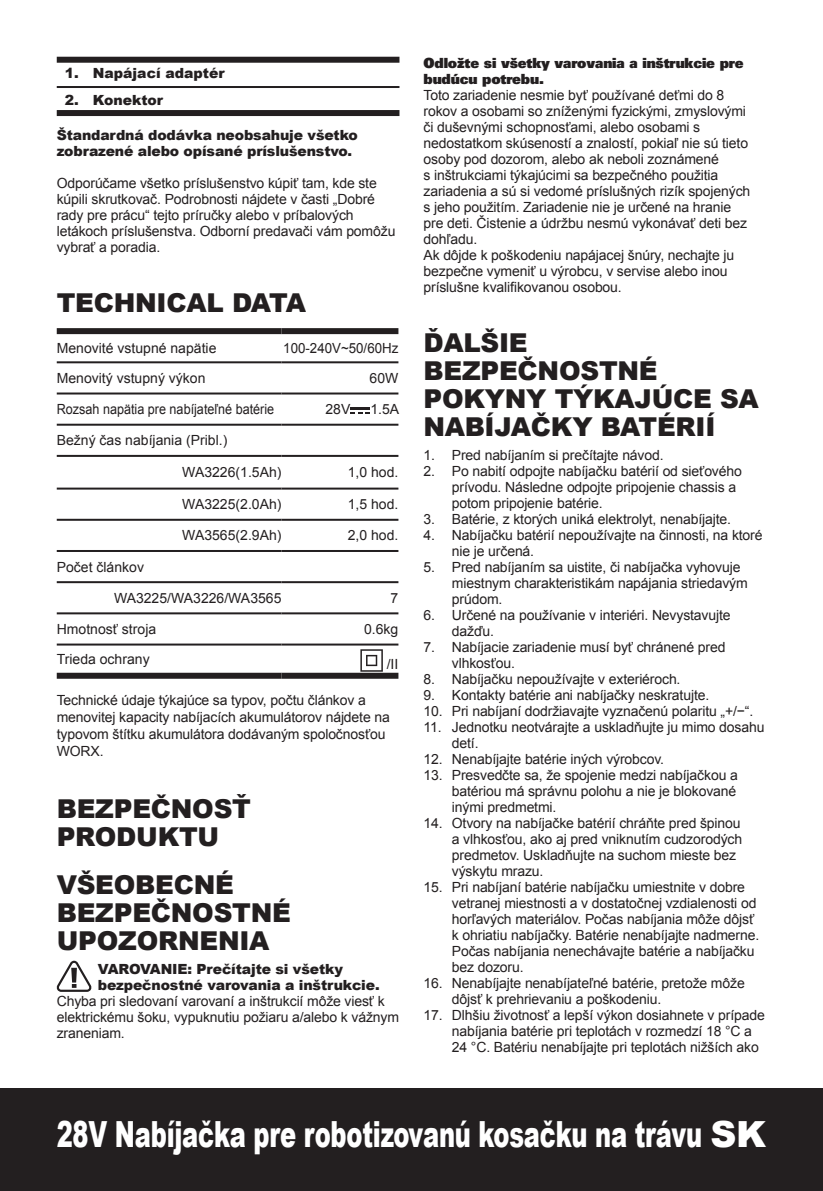
<style>
.page{position:relative;width:823px;height:1191px;background:#fff}
.page>*{position:absolute;margin:0;border:0;box-sizing:border-box;transform-origin:0 0}
.t1{font:900 36px "Arial";letter-spacing:-.01em;color:#fff;scale:.67 1}
.大标题{font:900 26px/28px "Arial";letter-spacing:-.01em;color:#231f20}
.大标题-2{font:14px/16px "Arial";letter-spacing:-.01em;color:#231f20}
.大标题-3{font:900 14px/16px "Arial";letter-spacing:-.01em;color:#231f20}
.t2{font:900 14px/16px "Univers";letter-spacing:-.01em;color:#231f20}
.大标题-4{font:14px "Arial";letter-spacing:-.01em;color:#231f20;scale:.9 1}
.大标题-5{font:14px "Arial";letter-spacing:-.01em;color:#231f20;scale:.95 1}
</style>
<div class="page">
<div style="left:0;top:1089px;width:822px;height:102px;background:#231f20"></div>
<hr style="left:57px;top:86px;width:342px;height:2px;background:#231f20">
<div style="left:57px;top:57px;width:342px;height:6px;background:#231f20"></div>
<div style="left:57px;top:110px;width:342px;height:6px;background:#231f20"></div>
<hr style="left:57px;top:361px;width:224px;height:2px;background:#231f20">
<hr style="left:281px;top:361px;width:117px;height:2px;background:#231f20">
<hr style="left:57px;top:392px;width:224px;height:2px;background:#231f20">
<hr style="left:281px;top:392px;width:117px;height:2px;background:#231f20">
<hr style="left:57px;top:424px;width:224px;height:2px;background:#231f20">
<hr style="left:281px;top:424px;width:117px;height:2px;background:#231f20">
<hr style="left:57px;top:455px;width:224px;height:2px;background:#231f20">
<hr style="left:281px;top:455px;width:117px;height:2px;background:#231f20">
<hr style="left:57px;top:487px;width:224px;height:2px;background:#231f20">
<hr style="left:281px;top:487px;width:117px;height:2px;background:#231f20">
<hr style="left:57px;top:519px;width:224px;height:2px;background:#231f20">
<hr style="left:281px;top:519px;width:117px;height:2px;background:#231f20">
<hr style="left:57px;top:550px;width:224px;height:2px;background:#231f20">
<hr style="left:281px;top:550px;width:117px;height:2px;background:#231f20">
<hr style="left:57px;top:581px;width:224px;height:2px;background:#231f20">
<hr style="left:281px;top:581px;width:117px;height:2px;background:#231f20">
<hr style="left:57px;top:612px;width:224px;height:2px;background:#231f20">
<hr style="left:281px;top:612px;width:117px;height:2px;background:#231f20">
<hr style="left:57px;top:643px;width:224px;height:2px;background:#231f20">
<hr style="left:281px;top:643px;width:117px;height:2px;background:#231f20">
<div style="left:57px;top:328px;width:224px;height:6px;background:#231f20"></div>
<div style="left:281px;top:328px;width:117px;height:6px;background:#231f20"></div>
<div style="left:57px;top:673px;width:224px;height:6px;background:#231f20"></div>
<div style="left:281px;top:673px;width:117px;height:6px;background:#231f20"></div>
<hr style="left:350px;top:407px;width:20px;height:2px;background:#231f20">
<svg style="left:350px;top:412px;width:20px;height:2px"></svg>
<svg style="left:360px;top:649px;width:22px;height:22px"></svg>
<svg style="left:57px;top:960px;width:34px;height:31px"></svg>
<p class="大标题-3" style="left:65px;top:65px;width:161px">1. Napájací adaptér</p>
<p class="大标题-3" style="left:65px;top:92px;width:100px">2. Konektor</p>
<p class="大标题-3" style="left:57px;top:127px;width:302px">Štandardná dodávka neobsahuje všetko zobrazené alebo opísané príslušenstvo.</p>
<p class="大标题-2" style="left:57px;top:175px;width:340px">Odporúčame všetko príslušenstvo kúpiť tam, kde ste kúpili skrutkovač. Podrobnosti nájdete v časti „Dobré rady pre prácu“ tejto príručky alebo v príbalových letákoch príslušenstva. Odborní predavači vám pomôžu vybrať a poradia.</p>
<p class="大标题" style="left:57px;top:288px;width:251px">TECHNICAL DATA</p>
<p class="大标题-2" style="left:57px;top:340px;width:161px">Menovité vstupné napätie</p>
<p class="大标题-5" style="left:283px;top:339px;width:123px">100-240V~50/60Hz</p>
<p class="大标题-2" style="left:57px;top:370px;width:150px">Menovitý vstupný výkon</p>
<p class="大标题-2" style="left:369px;top:370px;width:30px">60W</p>
<p class="大标题-4" style="left:57px;top:400px;width:243px">Rozsah napätia pre nabíjateľné batérie</p>
<p class="大标题-2" style="left:325px;top:401px;width:26px">28V</p>
<p class="大标题-2" style="left:370px;top:401px;width:30px">1.5A</p>
<p class="大标题-2" style="left:57px;top:432px;width:172px">Bežný čas nabíjania (Pribl.)</p>
<p class="大标题-2" style="left:182px;top:464px;width:101px">WA3226(1.5Ah)</p>
<p class="大标题-2" style="left:347px;top:464px;width:52px">1,0 hod.</p>
<p class="大标题-2" style="left:182px;top:496px;width:101px">WA3225(2.0Ah)</p>
<p class="大标题-2" style="left:347px;top:496px;width:52px">1,5 hod.</p>
<p class="大标题-2" style="left:182px;top:528px;width:101px">WA3565(2.9Ah)</p>
<p class="大标题-2" style="left:347px;top:528px;width:52px">2,0 hod.</p>
<p class="大标题-2" style="left:57px;top:559px;width:89px">Počet článkov</p>
<p class="大标题-2" style="left:114px;top:590px;width:169px">WA3225/WA3226/WA3565</p>
<p class="大标题-2" style="left:390px;top:590px;width:9px">7</p>
<p class="大标题-2" style="left:57px;top:621px;width:101px">Hmotnosť stroja</p>
<p class="大标题-2" style="left:364px;top:621px;width:36px">0.6kg</p>
<p class="大标题-2" style="left:57px;top:651px;width:94px">Trieda ochrany</p>
<p class="大标题-2" style="left:386px;top:656px;width:13px">/II</p>
<p class="大标题-2" style="left:57px;top:691px;width:334px;line-height:17px">Technické údaje týkajúce sa typov, počtu článkov a menovitej kapacity nabíjacích akumulátorov nájdete na typovom štítku akumulátora dodávaným spoločnosťou WORX.</p>
<p class="大标题" style="left:57px;top:793px;width:196px">BEZPEČNOSŤ<br>PRODUKTU</p>
<p class="大标题" style="left:57px;top:869px;width:235px">VŠEOBECNÉ<br>BEZPEČNOSTNÉ<br>UPOZORNENIA</p>
<p class="大标题-3" style="left:98px;top:960px;width:247px">VAROVANIE: Prečítajte si všetky</p>
<p class="大标题-3" style="left:98px;top:976px;width:283px">bezpečnostné varovania a inštrukcie.</p>
<p class="大标题-2" style="left:57px;top:993px;width:329px">Chyba pri sledovaní varovaní a inštrukcií môže viesť k</p>
<p class="大标题-2" style="left:57px;top:1009px;width:343px">elektrickému šoku, vypuknutiu požiaru a/alebo k vážnym</p>
<p class="大标题-2" style="left:57px;top:1025px;width:69px">zraneniam.</p>
<p class="t2" style="left:423px;top:55px;width:321px">Odložte si všetky varovania a inštrukcie pre budúcu potrebu.</p>
<p class="大标题-2" style="left:423px;top:87px;width:328px">Toto zariadenie nesmie byť používané deťmi do 8 rokov a osobami so zníženými fyzickými, zmyslovými či duševnými schopnosťami, alebo osobami s nedostatkom skúseností a znalostí, pokiaľ nie sú tieto osoby pod dozorom, alebo ak neboli zoznámené<br>s inštrukciami týkajúcimi sa bezpečného použitia zariadenia a sú si vedomé príslušných rizík spojených s jeho použitím. Zariadenie nie je určené na hranie pre deti. Čistenie a údržbu nesmú vykonávať deti bez dohľadu.</p>
<p class="大标题-2" style="left:423px;top:247px;width:312px">Ak dôjde k poškodeniu napájacej šnúry, nechajte ju bezpečne vymeniť u výrobcu, v servise alebo inou príslušne kvalifikovanou osobou.</p>
<p class="大标题" style="left:423px;top:328px;width:336px">ĎALŠIE<br>BEZPEČNOSTNÉ<br>POKYNY TÝKAJÚCE SA<br>NABÍJAČKY BATÉRIÍ</p>
<p class="大标题-2" style="left:423px;top:447px;width:241px">1. Pred nabíjaním si prečítajte návod.</p>
<p class="大标题-2" style="left:451px;top:463px;width:291px;text-indent:-28px">2. Po nabití odpojte nabíjačku batérií od sieťového prívodu. Následne odpojte pripojenie chassis a potom pripojenie batérie.</p>
<p class="大标题-2" style="left:423px;top:511px;width:309px">3. Batérie, z ktorých uniká elektrolyt, nenabíjajte.</p>
<p class="大标题-2" style="left:451px;top:527px;width:312px;text-indent:-28px">4. Nabíjačku batérií nepoužívajte na činnosti, na ktoré nie je určená.</p>
<p class="大标题-2" style="left:451px;top:559px;width:297px;text-indent:-28px">5. Pred nabíjaním sa uistite, či nabíjačka vyhovuje miestnym charakteristikám napájania striedavým prúdom.</p>
<p class="大标题-2" style="left:451px;top:607px;width:280px;text-indent:-28px">6. Určené na používanie v interiéri. Nevystavujte dažďu.</p>
<p class="大标题-2" style="left:451px;top:639px;width:275px;text-indent:-28px">7. Nabíjacie zariadenie musí byť chránené pred vlhkosťou.</p>
<p class="大标题-2" style="left:423px;top:671px;width:258px">8. Nabíjačku nepoužívajte v exteriéroch.</p>
<p class="大标题-2" style="left:423px;top:687px;width:287px">9. Kontakty batérie ani nabíjačky neskratujte.</p>
<p class="大标题-2" style="left:423px;top:703px;width:331px">10. Pri nabíjaní dodržiavajte vyznačenú polaritu „+/−“.</p>
<p class="大标题-2" style="left:451px;top:719px;width:314px;text-indent:-28px">11. Jednotku neotvárajte a uskladňujte ju mimo dosahu detí.</p>
<p class="大标题-2" style="left:423px;top:751px;width:242px">12. Nenabíjajte batérie iných výrobcov.</p>
<p class="大标题-2" style="left:451px;top:767px;width:287px;text-align:justify;text-indent:-28px">13. Presvedčte sa, že spojenie medzi nabíjačkou a batériou má správnu polohu a nie je blokované inými predmetmi.</p>
<p class="大标题-2" style="left:451px;top:815px;width:291px;text-indent:-28px">14. Otvory na nabíjačke batérií chráňte pred špinou a vlhkosťou, ako aj pred vniknutím cudzorodých predmetov. Uskladňujte na suchom mieste bez výskytu mrazu.</p>
<p class="大标题-2" style="left:451px;top:879px;width:309px;text-indent:-28px">15. Pri nabíjaní batérie nabíjačku umiestnite v dobre vetranej miestnosti a v dostatočnej vzdialenosti od horľavých materiálov. Počas nabíjania môže dôjsť k ohriatiu nabíjačky. Batérie nenabíjajte nadmerne.<br>Počas nabíjania nenechávajte batérie a nabíjačku bez dozoru.</p>
<p class="大标题-2" style="left:451px;top:975px;width:294px;text-indent:-28px">16. Nenabíjajte nenabíjateľné batérie, pretože môže dôjsť k prehrievaniu a poškodeniu.</p>
<p class="大标题-2" style="left:451px;top:1007px;width:314px;text-indent:-28px">17. Dlhšiu životnosť a lepší výkon dosiahnete v prípade nabíjania batérie pri teplotách v rozmedzí 18 °C a<br>24 °C. Batériu nenabíjajte pri teplotách nižších ako</p>
<h1 class="t1" style="left:57px;top:1108px;width:1059px">28V Nabíjačka pre robotizovanú kosačku na trávu SK</h1>
</div>
